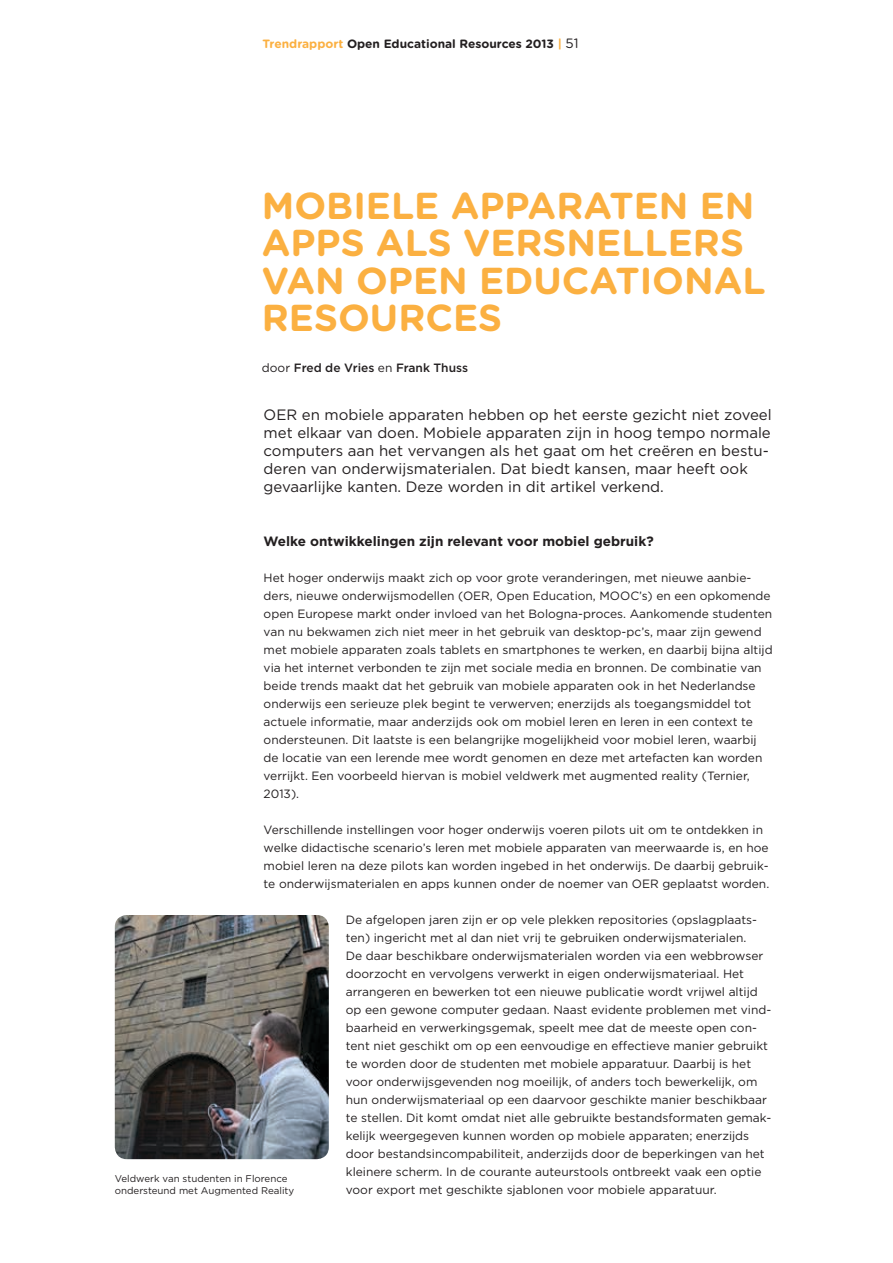
<style>
.page{position:relative;width:893px;height:1263px;background:#fff}
.page>*{position:absolute;margin:0;border:0;box-sizing:border-box;transform-origin:0 0}
.t1{font:700 37.5px/37.5px "Gotham Rounded";color:#fbb041}
.t2{font:15px/18px "Gotham";color:#231f20}
.t3{font:700 13.5px "Gotham";color:#231f20}
.t4{font:12px/18px "Gotham";color:#231f20}
.t5{font:700 12px "Gotham Rounded";color:#231f20}
.t6{font:500 12px "Gotham";color:#231f20}
.t7{font:9.75px/12px "Gotham";color:#231f20}
.s1{color:#fbb041}
.s2{font-weight:400;font-size:13.5px}
.s3{font-weight:400}
</style>
<div class="page">
<img style="left:115px;top:915px;width:214px;height:244px">
<p class="t5" style="left:263px;top:35px;width:317px"><span class="s1">TRENDRAPPORT</span> OPEN EDUCATIONAL RESOURCES 2013 <span class="s1">|</span> <span class="s2">51</span></p>
<h1 class="t1" style="left:262px;top:185px;width:505px">MOBIELE APPARATEN EN<br>APPS ALS VERSNELLERS<br>VAN OPEN EDUCATIONAL<br>RESOURCES</h1>
<p class="t6" style="left:262px;top:360px;width:208px"><span class="s3">door</span> Fred de Vries <span class="s3">en</span> Frank Thuss</p>
<p class="t2" style="left:264px;top:405px;width:510px">OER en mobiele apparaten hebben op het eerste gezicht niet zoveel met elkaar van doen. Mobiele apparaten zijn in hoog tempo normale computers aan het vervangen als het gaat om het creëren en bestu&shy;deren van onderwijsmaterialen. Dat biedt kansen, maar heeft ook gevaarlijke kanten. Deze worden in dit artikel verkend.</p>
<p class="t3" style="left:264px;top:532px;width:392px">Welke ontwikkelingen zijn relevant voor mobiel gebruik?</p>
<p class="t4" style="left:264px;top:568px;width:511px">Het hoger onderwijs maakt zich op voor grote veranderingen, met nieuwe aanbie&shy;ders, nieuwe onderwijsmodellen (OER, Open Education, MOOC’s) en een opkomende open Europese markt onder invloed van het Bologna-proces. Aankomende studenten van nu bekwamen zich niet meer in het gebruik van desktop-pc’s, maar zijn gewend met mobiele apparaten zoals tablets en smartphones te werken, en daarbij bijna altijd via het internet verbonden te zijn met sociale media en bronnen. De combinatie van beide trends maakt dat het gebruik van mobiele apparaten ook in het Nederlandse onderwijs een serieuze plek begint te verwerven; enerzijds als toegangsmiddel tot actuele informatie, maar anderzijds ook om mobiel leren en leren in een context te ondersteunen. Dit laatste is een belangrijke mogelijkheid voor mobiel leren, waarbij de locatie van een lerende mee wordt genomen en deze met artefacten kan worden verrijkt. Een voorbeeld hiervan is mobiel veldwerk met augmented reality (Ternier, 2013).</p>
<p class="t4" style="left:264px;top:820px;width:507px">Verschillende instellingen voor hoger onderwijs voeren pilots uit om te ontdekken in welke didactische scenario’s leren met mobiele apparaten van meerwaarde is, en hoe mobiel leren na deze pilots kan worden ingebed in het onderwijs. De daarbij gebruik&shy;te onderwijsmaterialen en apps kunnen onder de noemer van OER geplaatst worden.</p>
<p class="t4" style="left:346px;top:910px;width:427px">De afgelopen jaren zijn er op vele plekken repositories (opslagplaats&shy;ten) ingericht met al dan niet vrij te gebruiken onderwijsmaterialen.<br>De daar beschikbare onderwijsmaterialen worden via een webbrowser doorzocht en vervolgens verwerkt in eigen onderwijsmateriaal. Het arrangeren en bewerken tot een nieuwe publicatie wordt vrijwel altijd op een gewone computer gedaan. Naast evidente problemen met vind&shy;baarheid en verwerkingsgemak, speelt mee dat de meeste open con&shy;tent niet geschikt om op een eenvoudige en effectieve manier gebruikt te worden door de studenten met mobiele apparatuur. Daarbij is het voor onderwijsgevenden nog moeilijk, of anders toch bewerkelijk, om hun onderwijsmateriaal op een daarvoor geschikte manier beschikbaar te stellen. Dit komt omdat niet alle gebruikte bestandsformaten gemak&shy;kelijk weergegeven kunnen worden op mobiele apparaten; enerzijds door bestandsincompabiliteit, anderzijds door de beperkingen van het kleinere scherm. In de courante auteurstools ontbreekt vaak een optie voor export met geschikte sjablonen voor mobiele apparatuur.</p>
<p class="t7" style="left:115px;top:1172px;width:181px">Veldwerk van studenten in Florence ondersteund met Augmented Reality</p>
</div>
